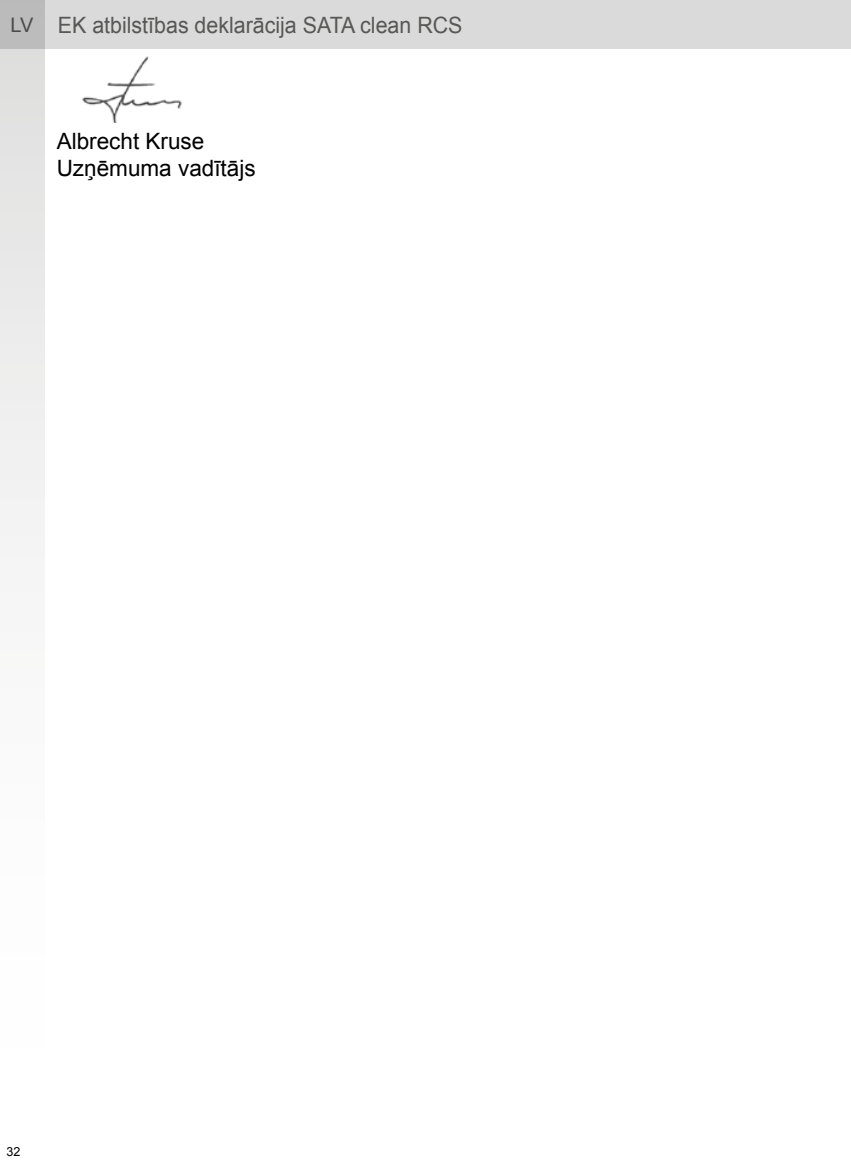
<style>
.page{position:relative;width:851px;height:1170px;background:#fff}
.page>*{position:absolute;margin:0;border:0;box-sizing:border-box;transform-origin:0 0}
.t1{font:22.5px "Arial";color:#575756;scale:.95 1}
.t2{font:22.5px/27px "Arial";color:#000}
.t3{font:12.5px "Arial";color:#000}
.s1{font-size:20px}
</style>
<div class="page">
<div style="left:0;top:0;width:850px;height:49px;background:#dadada"></div>
<svg style="left:0;top:0;width:44px;height:555px"></svg>
<img style="left:82px;top:57px;width:100px;height:65px">
<p class="t1" style="left:11px;top:10px;width:477px"><span class="s1">LV</span> EK atbilstības deklarācija SATA clean RCS</p>
<p class="t2" style="left:57px;top:128px;width:200px">Albrecht Kruse<br>Uzņēmuma vadītājs</p>
<p class="t3" style="left:6px;top:1143px;width:15px">32</p>
</div>
